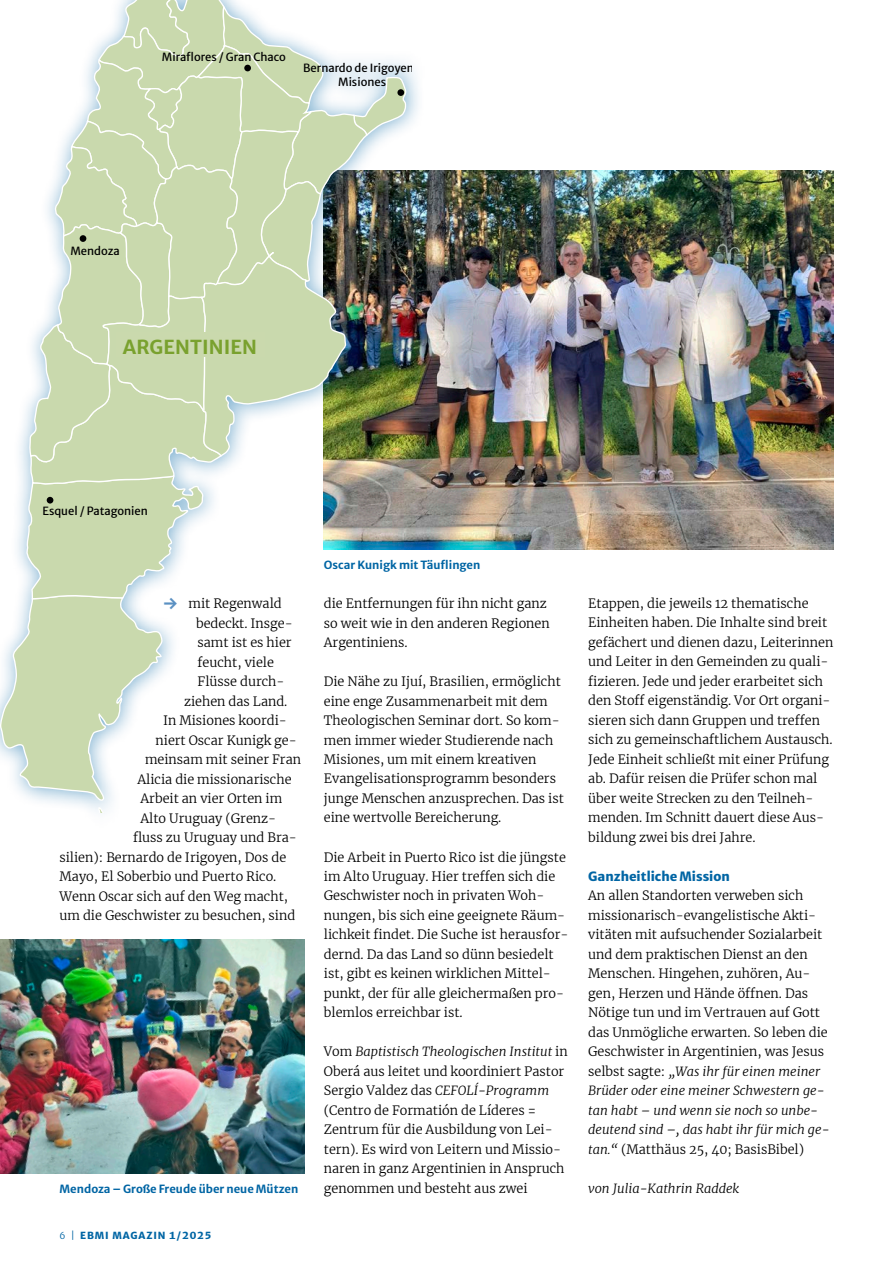
<style>
.page{position:relative;width:893px;height:1263px;background:#fff}
.page>*{position:absolute;margin:0;border:0;box-sizing:border-box;transform-origin:0 0}
.t1{font:900 19.5px "Merriweather";color:#5a90c2}
.t2{font:700 19.2px "Merriweather Sans";letter-spacing:.005em;color:#79a12e}
.t3{font:300 12.75px/19.5px "Merriweather";color:#000}
.t4{font:italic 300 12.75px "Merriweather";color:#000}
.t5{font:800 12.75px "Merriweather Sans";color:#0065a4}
.t6{font:11.25px/13.5px "Merriweather Sans";color:#000;text-align:center}
.t7{font:700 11.25px "Merriweather Sans";color:#0065a4}
.t8{font:800 9.75px "Merriweather Sans";letter-spacing:.09em;color:#0065a4}
.s1{font-weight:300}
.s2{font-style:italic}
</style>
<div class="page">
<img style="left:0;top:940px;width:305px;height:234px">
<img style="left:429px;top:171px;width:404px;height:379px">
<div style="left:0;top:0;width:429px;height:831px;background:#0065a4;opacity:.5"></div>
<svg style="left:97px;top:807px;width:78px;height:6px"></svg>
<svg style="left:0;top:0;width:407px;height:801px"></svg>
<div style="left:116px;top:332px;width:148px;height:24px;background:#cad9ad"></div>
<p class="t6" style="left:162px;top:48px;width:126px">Miraflores / Gran Chaco</p>
<p class="t6" style="left:303px;top:60px;width:119px">Bernardo de Irigoyen /<br>Misiones</p>
<p class="t6" style="left:70px;top:243px;width:51px">Mendoza</p>
<h2 class="t2" style="left:123px;top:329px;width:136px">ARGENTINIEN</h2>
<p class="t6" style="left:43px;top:503px;width:107px">Esquel / Patagonien</p>
<p class="t3" style="left:189px;top:593px;width:95px">mit Regenwald</p>
<p class="t3" style="left:196px;top:613px;width:98px">bedeckt. Insge-</p>
<p class="t3" style="left:198px;top:632px;width:96px">samt ist es hier</p>
<p class="t3" style="left:198px;top:652px;width:78px">feucht, viele</p>
<p class="t3" style="left:198px;top:671px;width:89px">Flüsse durch-</p>
<p class="t3" style="left:184px;top:691px;width:105px">ziehen das Land.</p>
<p class="t3" style="left:163px;top:710px;width:125px">In Misiones koordi-</p>
<p class="t3" style="left:156px;top:730px;width:143px">niert Oscar Kunigk ge-</p>
<p class="t3" style="left:145px;top:749px;width:158px">meinsam mit seiner Fran</p>
<p class="t3" style="left:138px;top:769px;width:156px">Alicia die missionarische</p>
<p class="t3" style="left:141px;top:788px;width:143px">Arbeit an vier Orten im</p>
<p class="t3" style="left:141px;top:808px;width:137px">Alto Uruguay (Grenz-</p>
<p class="t3" style="left:133px;top:827px;width:165px">fluss zu Uruguay und Bra-</p>
<p class="t3" style="left:60px;top:847px;width:228px">silien): Bernardo de Irigoyen, Dos de</p>
<p class="t3" style="left:60px;top:866px;width:218px">Mayo, El Soberbio und Puerto Rico.</p>
<p class="t3" style="left:60px;top:886px;width:230px">Wenn Oscar sich auf den Weg macht,</p>
<p class="t3" style="left:60px;top:905px;width:237px">um die Geschwister zu besuchen, sind</p>
<h1 class="t1" style="left:163px;top:590px;width:16px">→</h1>
<p class="t7" style="left:60px;top:1179px;width:240px">Mendoza – Große Freude über neue Mützen</p>
<p class="t8" style="left:60px;top:1227px;width:153px"><span class="s1">6 |</span> EBMI MAGAZIN 1/2025</p>
<p class="t7" style="left:324px;top:555px;width:158px">Oscar Kunigk mit Täuflingen</p>
<p class="t3" style="left:324px;top:593px;width:227px">die Entfernungen für ihn nicht ganz so weit wie in den anderen Regionen<br>Argentiniens.</p>
<p class="t3" style="left:324px;top:671px;width:242px">Die Nähe zu Ijuí, Brasilien, ermöglicht eine enge Zusammenarbeit mit dem Theologischen Seminar dort. So kom&shy;men immer wieder Studierende nach Misiones, um mit einem kreativen Evangelisationsprogramm besonders junge Menschen anzusprechen. Das ist eine wertvolle Bereicherung.</p>
<p class="t3" style="left:324px;top:847px;width:246px">Die Arbeit in Puerto Rico ist die jüngste im Alto Uruguay. Hier treffen sich die Geschwister noch in privaten Woh&shy;nungen, bis sich eine geeignete Räum&shy;lichkeit findet. Die Suche ist herausfor&shy;dernd. Da das Land so dünn besiedelt ist, gibt es keinen wirklichen Mittel&shy;punkt, der für alle gleichermaßen pro&shy;blemlos erreichbar ist.</p>
<p class="t3" style="left:324px;top:1042px;width:245px">Vom <span class="s2">Baptistisch Theologischen Institut</span> in Oberá aus leitet und koordiniert Pastor Sergio Valdez das <span class="s2">CEFOLÍ-Programm </span>(Centro de Formatión de Líderes = Zentrum für die Ausbildung von Lei&shy;tern). Es wird von Leitern und Missio&shy;naren in ganz Argentinien in Anspruch genommen und besteht aus zwei</p>
<p class="t3" style="left:588px;top:593px;width:247px">Etappen, die jeweils 12 thematische Einheiten haben. Die Inhalte sind breit gefächert und dienen dazu, Leiterinnen und Leiter in den Gemeinden zu quali&shy;fizieren. Jede und jeder erarbeitet sich den Stoff eigenständig. Vor Ort organi&shy;sieren sich dann Gruppen und treffen sich zu gemeinschaftlichem Austausch.<br>Jede Einheit schließt mit einer Prüfung ab. Dafür reisen die Prüfer schon mal über weite Strecken zu den Teilneh&shy;menden. Im Schnitt dauert diese Aus&shy;bildung zwei bis drei Jahre.</p>
<p class="t5" style="left:588px;top:864px;width:143px">Ganzheitliche Mission</p>
<p class="t3" style="left:588px;top:886px;width:243px">An allen Standorten verweben sich missionarisch-evangelistische Akti&shy;vitäten mit aufsuchender Sozialarbeit und dem praktischen Dienst an den Menschen. Hingehen, zuhören, Au&shy;gen, Herzen und Hände öffnen. Das Nötige tun und im Vertrauen auf Gott das Unmögliche erwarten. So leben die Geschwister in Argentinien, was Jesus selbst sagte: <span class="s2">„Was ihr für einen meiner Brüder oder eine meiner Schwestern ge&shy;tan habt – und wenn sie noch so unbe&shy;deutend sind –, das habt ihr für mich ge&shy;tan.“</span> (Matthäus 25, 40; BasisBibel)</p>
<p class="t4" style="left:588px;top:1179px;width:153px">von Julia-Kathrin Raddek</p>
</div>
